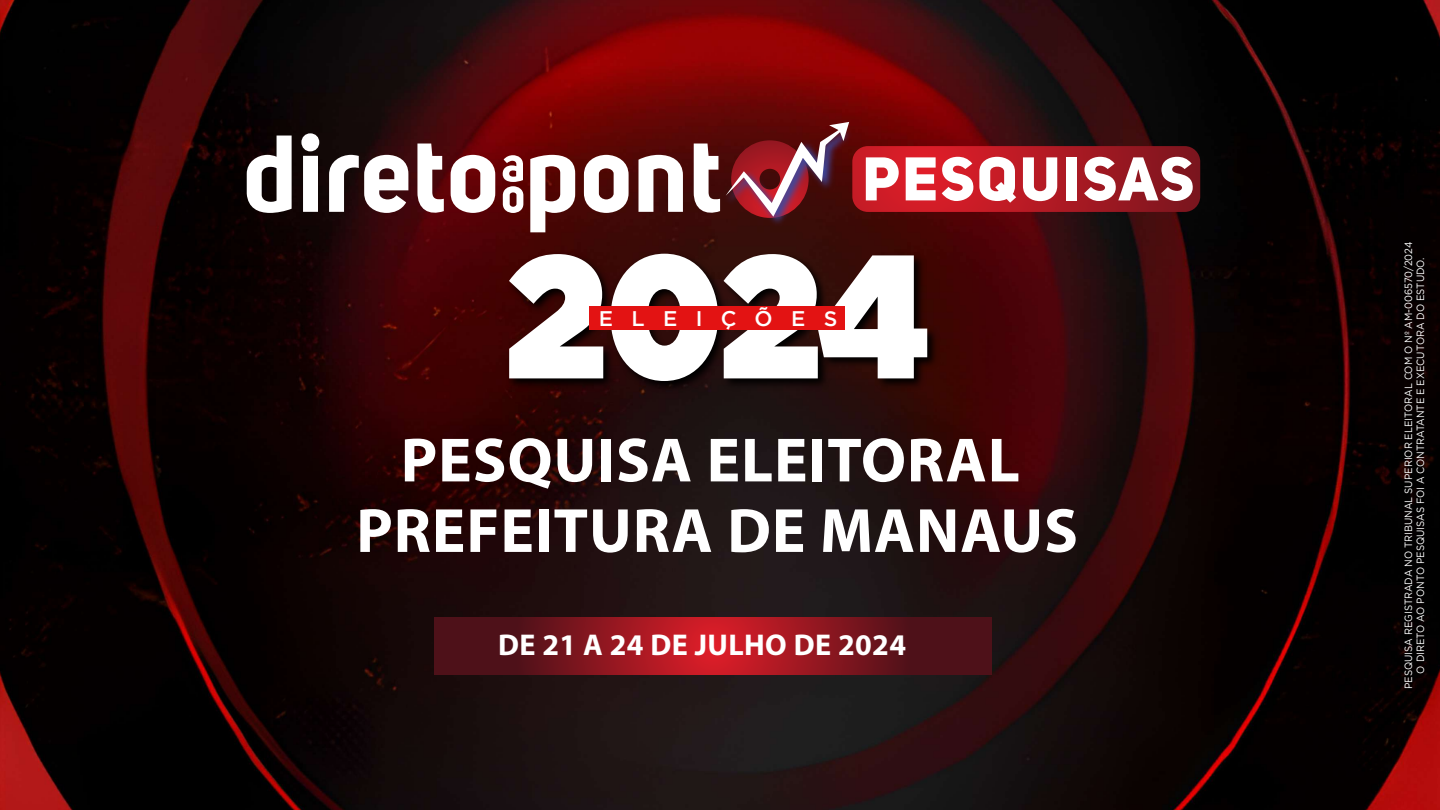
<style>
.page{position:relative;width:1440px;height:810px;background:#fff}
.page>*{position:absolute;margin:0;border:0;box-sizing:border-box;transform-origin:0 0}
.t1{font:900 174.45px "Gotham";color:#fff;scale:.91 1}
.t2{font:700 63px/70.5px "Myriad Pro";letter-spacing:.015em;color:#fff;text-align:center}
.t3{font:60.75px "Uni Sans Heavy CAPS";letter-spacing:.04em;color:#fff}
.t4{font:700 30.15px "Myriad Pro";letter-spacing:.015em;color:#fff}
.t5{font:500 21.08px "Gotham";color:#fff}
.t6{font:10.5px/11.9px "Gotham";color:#fff;text-align:center;scale:.92 1}
</style>
<div class="page">
<img style="left:0;top:0;width:1440px;height:810px">
<img style="left:501px;top:224px;width:443px;height:228px">
<div style="left:590px;top:307px;width:255px;height:23px;background:#e31313"></div>
<svg style="left:247px;top:136px;width:45px;height:77px"></svg>
<svg style="left:301px;top:133px;width:18px;height:79px"></svg>
<svg style="left:329px;top:155px;width:79px;height:58px"></svg>
<svg style="left:417px;top:144px;width:27px;height:72px"></svg>
<svg style="left:451px;top:155px;width:44px;height:58px"></svg>
<svg style="left:530px;top:155px;width:45px;height:77px"></svg>
<svg style="left:584px;top:155px;width:45px;height:58px"></svg>
<svg style="left:639px;top:155px;width:44px;height:57px"></svg>
<svg style="left:694px;top:144px;width:26px;height:72px"></svg>
<svg style="left:503px;top:155px;width:20px;height:58px"></svg>
<img style="left:720px;top:124px;width:135px;height:107px">
<svg style="left:726px;top:122px;width:474px;height:96px;background:#8a1b23"></svg>
<svg style="left:435px;top:618px;width:556px;height:56px;background:#81151e"></svg>
<h3 class="t3" style="left:862px;top:140px;width:333px">PESQUISAS</h3>
<h1 class="t1" style="left:506px;top:192px;width:465px">2024</h1>
<h3 class="t5" style="left:599px;top:306px;width:105px">ELEI</h3>
<h3 class="t5" style="left:721px;top:306px;width:17px">Ç</h3>
<h3 class="t5" style="left:755px;top:306px;width:52px">Õ E</h3>
<h3 class="t5" style="left:824px;top:306px;width:15px">S</h3>
<h2 class="t2" style="left:356px;top:423px;width:723px">PESQUISA ELEITORAL<br>PREFEITURA DE MANAUS</h2>
<h3 class="t4" style="left:498px;top:625px;width:409px">DE 21 A 24 DE JULHO DE 2024</h3>
<p class="t6" style="left:1402px;top:689px;width:488px;rotate:-90deg">PESQUISA REGISTRADA NO TRIBUNAL SUPERIOR ELEITORAL COM O Nº AM-006570/2024<br>O DIRETO AO PONTO PESQUISAS FOI A CONTRATANTE E EXECUTORA DO ESTUDO.</p>
</div>
